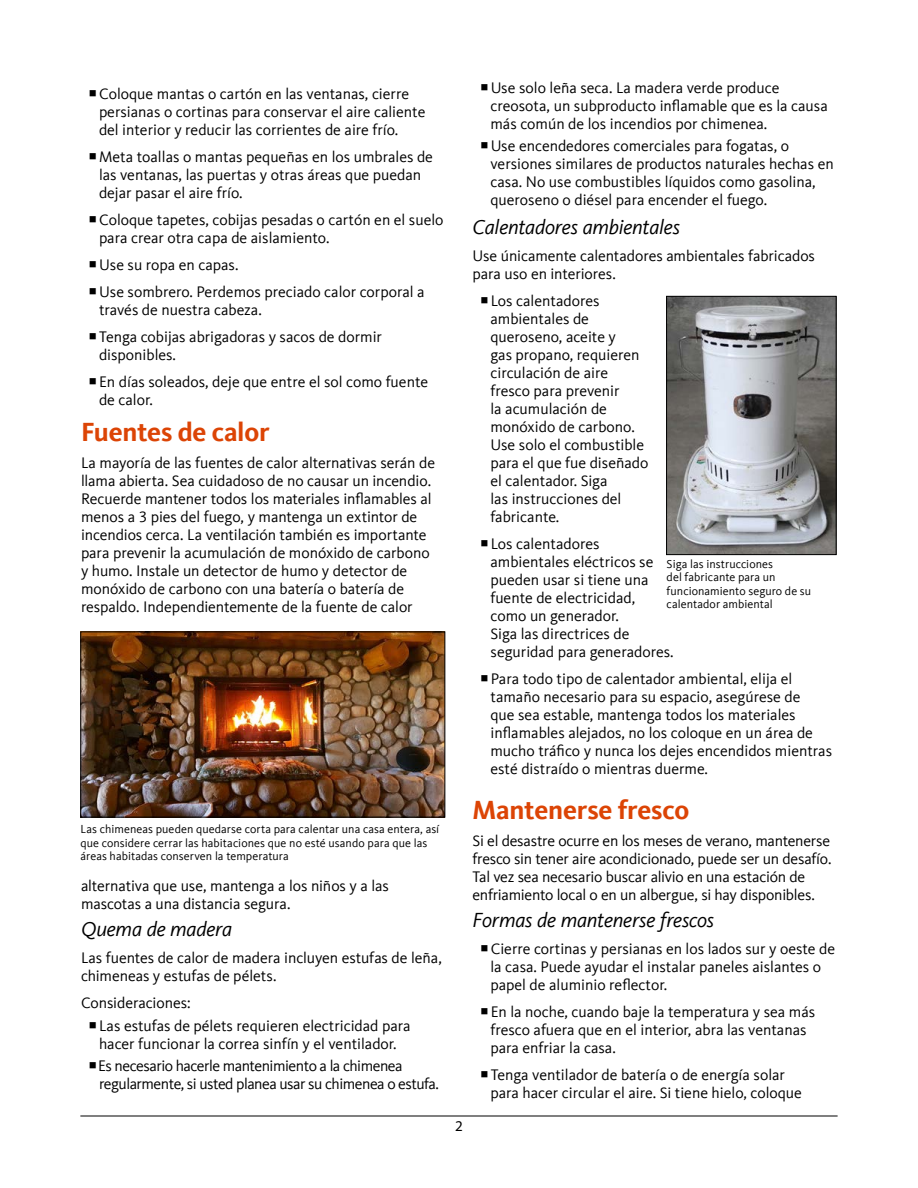
<style>
.page{position:relative;width:918px;height:1188px;background:#fff}
.page>*{position:absolute;margin:0;border:0;box-sizing:border-box;transform-origin:0 0}
.Subhead_18_orange{font:700 27px "Kievit Offc";letter-spacing:-.005em;color:#dc4405}
.Subhead_14_italic{font:italic 21px "Kievit Offc";letter-spacing:-.01em;color:#000}
.Body_Text1{font:15.75px/18px "Kievit Offc";color:#000}
.Body_Text1-2{font:15.75px/18px "Kievit Offc";letter-spacing:-.03em;color:#000}
.t1{font:15px "Myriad Pro";color:#000}
.t2{font:12px/13.5px "Kievit Offc";letter-spacing:.005em;color:#000}
</style>
<div class="page">
<hr style="left:80px;top:1116px;width:758px;height:1px;background:#000">
<img style="left:82px;top:634px;width:361px;height:182px">
<div style="left:80px;top:632px;width:365px;height:186px;border:1px solid #000"></div>
<img style="left:668px;top:298px;width:167px;height:255px">
<div style="left:666px;top:296px;width:171px;height:259px;border:1px solid #000"></div>
<p class="Body_Text1" style="left:99px;top:85px;width:328px">Coloque mantas o cartón en las ventanas, cierre persianas o cortinas para conservar el aire caliente del interior y reducir las corrientes de aire frío.</p>
<p class="Body_Text1" style="left:99px;top:148px;width:336px">Meta toallas o mantas pequeñas en los umbrales de las ventanas, las puertas y otras áreas que puedan dejar pasar el aire frío.</p>
<p class="Body_Text1" style="left:99px;top:211px;width:346px">Coloque tapetes, cobijas pesadas o cartón en el suelo para crear otra capa de aislamiento.</p>
<p class="Body_Text1" style="left:99px;top:256px;width:141px">Use su ropa en capas.</p>
<p class="Body_Text1" style="left:99px;top:283px;width:327px">Use sombrero. Perdemos preciado calor corporal a través de nuestra cabeza.</p>
<p class="Body_Text1" style="left:99px;top:328px;width:285px">Tenga cobijas abrigadoras y sacos de dormir disponibles.</p>
<p class="Body_Text1" style="left:99px;top:373px;width:331px">En días soleados, deje que entre el sol como fuente de calor.</p>
<p class="Subhead_18_orange" style="left:81px;top:416px;width:190px">Fuentes de calor</p>
<p class="Body_Text1" style="left:81px;top:454px;width:356px">La mayoría de las fuentes de calor alternativas serán de llama abierta. Sea cuidadoso de no causar un incendio.<br>Recuerde mantener todos los materiales inflamables al menos a 3 pies del fuego, y mantenga un extintor de incendios cerca. La ventilación también es importante para prevenir la acumulación de monóxido de carbono y humo. Instale un detector de humo y detector de monóxido de carbono con una batería o batería de respaldo. Independientemente de la fuente de calor</p>
<p class="t2" style="left:81px;top:823px;width:360px">Las chimeneas pueden quedarse corta para calentar una casa entera, así que considere cerrar las habitaciones que no esté usando para que las áreas habitadas conserven la temperatura</p>
<p class="Body_Text1" style="left:81px;top:877px;width:309px">alternativa que use, mantenga a los niños y a las mascotas a una distancia segura.</p>
<p class="Subhead_14_italic" style="left:81px;top:917px;width:153px">Quema de madera</p>
<p class="Body_Text1" style="left:81px;top:949px;width:362px">Las fuentes de calor de madera incluyen estufas de leña, chimeneas y estufas de pélets.</p>
<p class="Body_Text1" style="left:81px;top:994px;width:111px">Consideraciones:</p>
<p class="Body_Text1" style="left:99px;top:1016px;width:313px">Las estufas de pélets requieren electricidad para hacer funcionar la correa sinfín y el ventilador.</p>
<p class="Body_Text1-2" style="left:98px;top:1057px;width:342px">Es necesario hacerle mantenimiento a la chimenea regularmente, si usted planea usar su chimenea o estufa.</p>
<p class="t1" style="left:455px;top:1117px;width:9px">2</p>
<p class="Body_Text1" style="left:490px;top:79px;width:339px">Use solo leña seca. La madera verde produce creosota, un subproducto inflamable que es la causa más común de los incendios por chimenea.</p>
<p class="Body_Text1" style="left:490px;top:137px;width:345px">Use encendedores comerciales para fogatas, o versiones similares de productos naturales hechas en casa. No use combustibles líquidos como gasolina, queroseno o diésel para encender el fuego.</p>
<p class="Subhead_14_italic" style="left:472px;top:215px;width:209px">Calentadores ambientales</p>
<p class="Body_Text1" style="left:472px;top:247px;width:344px">Use únicamente calentadores ambientales fabricados para uso en interiores.</p>
<p class="Body_Text1" style="left:490px;top:292px;width:159px">Los calentadores ambientales de queroseno, aceite y<br>gas propano, requieren circulación de aire fresco para prevenir<br>la acumulación de monóxido de carbono.<br>Use solo el combustible para el que fue diseñado el calentador. Siga<br>las instrucciones del fabricante.</p>
<p class="Body_Text1" style="left:490px;top:535px;width:185px">Los calentadores ambientales eléctricos se pueden usar si tiene una fuente de electricidad, como un generador.<br>Siga las directrices de seguridad para generadores.</p>
<p class="Body_Text1" style="left:490px;top:670px;width:343px">Para todo tipo de calentador ambiental, elija el tamaño necesario para su espacio, asegúrese de<br>que sea estable, mantenga todos los materiales inflamables alejados, no los coloque en un área de mucho tráfico y nunca los dejes encendidos mientras esté distraído o mientras duerme.</p>
<p class="Subhead_18_orange" style="left:472px;top:794px;width:218px">Mantenerse fresco</p>
<p class="Body_Text1" style="left:472px;top:832px;width:361px">Si el desastre ocurre en los meses de verano, mantenerse fresco sin tener aire acondicionado, puede ser un desafío.<br>Tal vez sea necesario buscar alivio en una estación de enfriamiento local o en un albergue, si hay disponibles.</p>
<p class="Subhead_14_italic" style="left:472px;top:908px;width:243px">Formas de mantenerse frescos</p>
<p class="Body_Text1" style="left:490px;top:940px;width:346px">Cierre cortinas y persianas en los lados sur y oeste de la casa. Puede ayudar el instalar paneles aislantes o papel de aluminio reflector.</p>
<p class="Body_Text1" style="left:490px;top:1003px;width:326px">En la noche, cuando baje la temperatura y sea más fresco afuera que en el interior, abra las ventanas para enfriar la casa.</p>
<p class="Body_Text1" style="left:490px;top:1066px;width:313px">Tenga ventilador de batería o de energía solar para hacer circular el aire. Si tiene hielo, coloque</p>
<p class="t2" style="left:667px;top:557px;width:146px">Siga las instrucciones<br>del fabricante para un funcionamiento seguro de su calentador ambiental</p>
</div>
